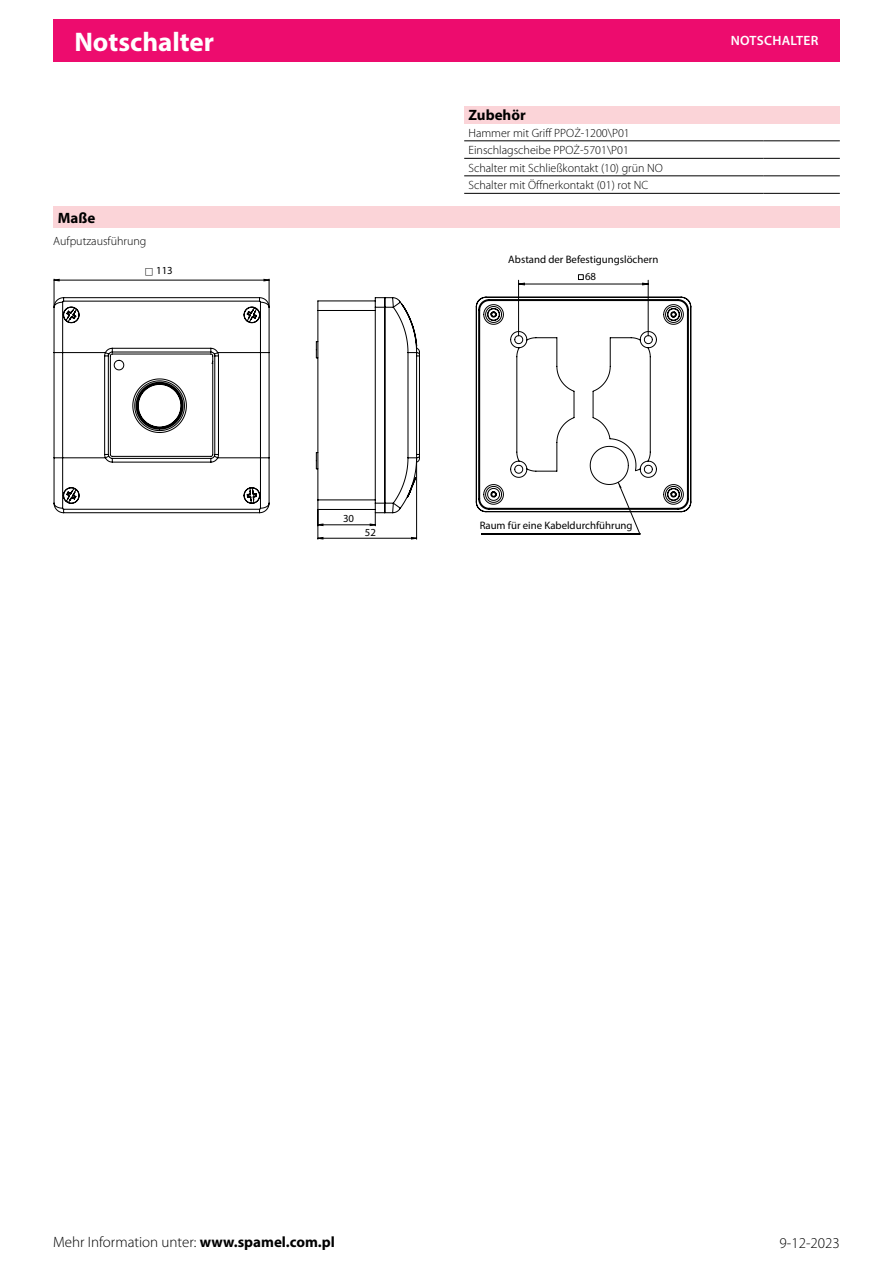
<style>
.page{position:relative;width:893px;height:1263px;background:#fff}
.page>*{position:absolute;margin:0;border:0;box-sizing:border-box;transform-origin:0 0}
.t1{font:700 27px "Myriad Pro";color:#fff}
.t2{font:300 15px "Myriad Pro";color:#000}
.Überschrift{font:700 15px "Myriad Pro";color:#000}
.t3{font:600 13.5px "Myriad Pro";letter-spacing:.02em;color:#fff}
.Tabellenkörper{font:300 12px "Myriad Pro";color:#000}
.Text_normal_block{font:300 12px "Myriad Pro";color:#000}
.Cecha_Wymiary{font:10.8px/16.6px "Myriad Pro";color:#000}
.s1{font-weight:700}
</style>
<div class="page">
<div style="left:53px;top:19px;width:787px;height:43px;background:#ed0c6e"></div>
<div style="left:53px;top:206px;width:787px;height:22px;background:#fbd4d8"></div>
<svg style="left:54px;top:297px;width:366px;height:242px"></svg>
<svg style="left:476px;top:296px;width:215px;height:216px"></svg>
<svg style="left:481px;top:274px;width:168px;height:261px"></svg>
<div style="left:464px;top:106px;width:376px;height:17px;background:#fbd4d8"></div>
<hr style="left:464px;top:141px;width:299px;height:1px;background:#000">
<hr style="left:763px;top:141px;width:77px;height:1px;background:#000">
<hr style="left:464px;top:158px;width:299px;height:1px;background:#000">
<hr style="left:763px;top:158px;width:77px;height:1px;background:#000">
<hr style="left:464px;top:176px;width:299px;height:1px;background:#000">
<hr style="left:763px;top:176px;width:77px;height:1px;background:#000">
<hr style="left:464px;top:193px;width:299px;height:1px;background:#000">
<hr style="left:763px;top:193px;width:77px;height:1px;background:#000">
<svg style="left:54px;top:278px;width:216px;height:29px"></svg>
<h1 class="t1" style="left:74px;top:24px;width:141px">Notschalter</h1>
<p class="Überschrift" style="left:58px;top:208px;width:39px">Maße</p>
<p class="Text_normal_block" style="left:53px;top:235px;width:95px">Aufputzausführung</p>
<p class="Cecha_Wymiary" style="left:156px;top:262px;width:18px">113</p>
<p class="Überschrift" style="left:468px;top:106px;width:59px">Zubehör</p>
<p class="Tabellenkörper" style="left:468px;top:126px;width:163px">Hammer mit Griff PPOŻ-1200\P01</p>
<p class="Tabellenkörper" style="left:468px;top:143px;width:162px">Einschlagscheibe PPOŻ-5701\P01</p>
<p class="Tabellenkörper" style="left:468px;top:161px;width:196px">Schalter mit Schließkontakt (10) grün NO</p>
<p class="Tabellenkörper" style="left:468px;top:178px;width:181px">Schalter mit Öffnerkontakt (01) rot NC</p>
<p class="Cecha_Wymiary" style="left:585px;top:251px;width:75px;text-indent:-77px">Abstand der Befestigungslöchern<br>68</p>
<p class="t3" style="left:731px;top:32px;width:89px">NOTSCHALTER</p>
<p class="Cecha_Wymiary" style="left:343px;top:510px;width:13px">30</p>
<p class="Cecha_Wymiary" style="left:365px;top:524px;width:13px">52</p>
<p class="Cecha_Wymiary" style="left:480px;top:517px;width:154px">Raum für eine Kabeldurchführung</p>
<p class="t2" style="left:53px;top:1234px;width:283px">Mehr Information unter: <span class="s1">www.spamel.com.pl</span></p>
<p class="t2" style="left:780px;top:1234px;width:62px">9-12-2023</p>
</div>
